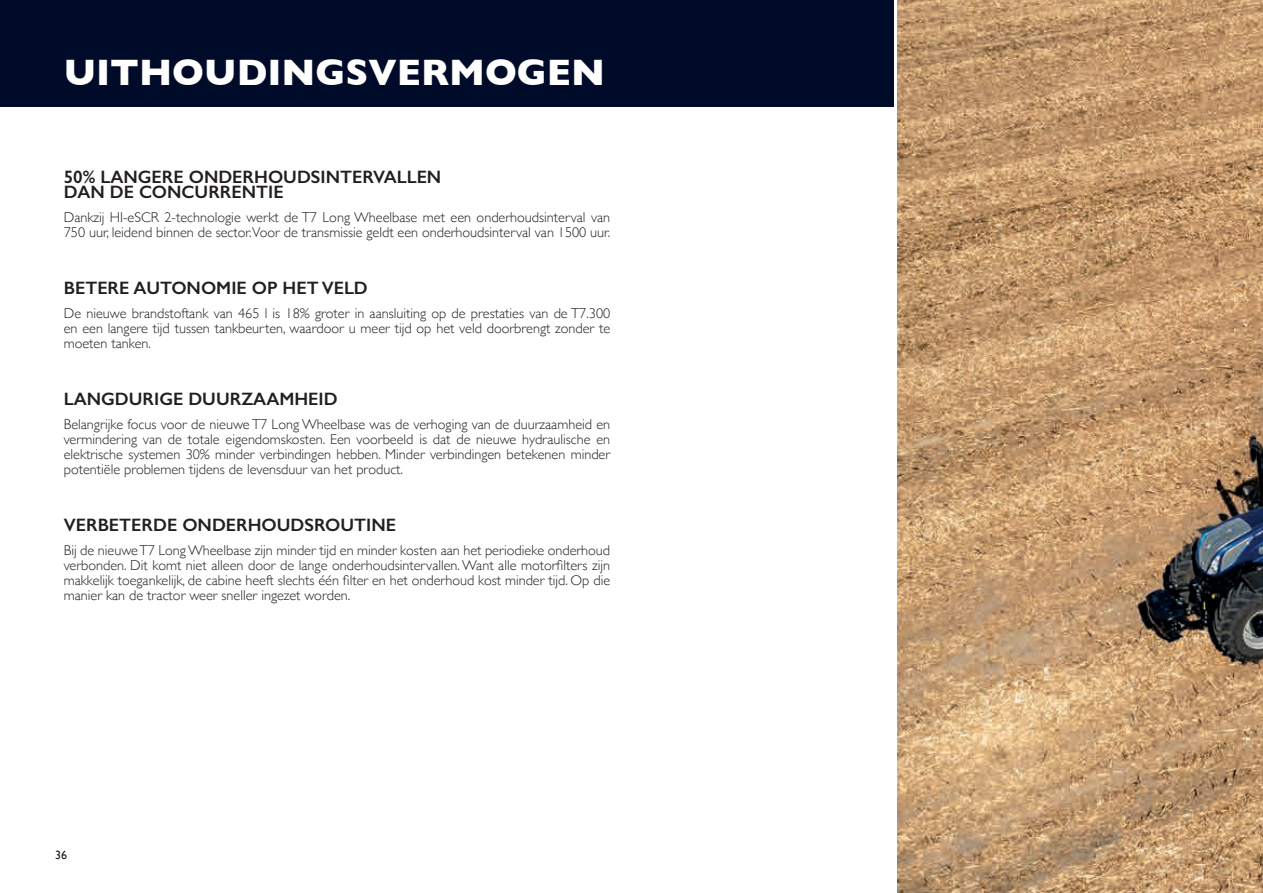
<style>
.page{position:relative;width:1263px;height:893px;background:#fff}
.page>*{position:absolute;margin:0;border:0;box-sizing:border-box;transform-origin:0 0}
.t1{font:700 37.5px "Gill Sans";color:#fff}
.t2{font:600 18px/15px "Gill Sans";color:#231f20}
.t3{font:300 14.25px/15px "Gill Sans";color:#231f20;text-align:justify}
.t4{font:12px "Gill Sans";color:#231f20}
</style>
<div class="page">
<div style="left:0;top:0;width:893px;height:106px;background:#000b29"></div>
<img style="left:897px;top:0;width:366px;height:893px">
<h1 class="t1" style="left:64px;top:43px;width:543px">UITHOUDINGSVERMOGEN</h1>
<p class="t2" style="left:64px;top:169px;width:379px">50% LANGERE ONDERHOUDSINTERVALLEN<br>DAN DE CONCURRENTIE</p>
<p class="t3" style="left:64px;top:209px;width:548px">Dankzij HI-eSCR 2-technologie werkt de T7 Long Wheelbase met een onderhoudsinterval van<br>750 uur, leidend binnen de sector.Voor de transmissie geldt een onderhoudsinterval van 1500 uur.</p>
<p class="t2" style="left:64px;top:280px;width:306px">BETERE AUTONOMIE OP HET VELD</p>
<p class="t3" style="left:64px;top:305px;width:548px">De nieuwe brandstoftank van 465 l is 18% groter in aansluiting op de prestaties van de T7.300 en een langere tijd tussen tankbeurten, waardoor u meer tijd op het veld doorbrengt zonder te moeten tanken.</p>
<p class="t2" style="left:64px;top:391px;width:275px">LANGDURIGE DUURZAAMHEID</p>
<p class="t3" style="left:64px;top:416px;width:548px">Belangrijke focus voor de nieuwe T7 Long Wheelbase was de verhoging van de duurzaamheid en vermindering van de totale eigendomskosten. Een voorbeeld is dat de nieuwe hydraulische en elektrische systemen 30% minder verbindingen hebben. Minder verbindingen betekenen minder potentiële problemen tijdens de levensduur van het product.</p>
<p class="t2" style="left:64px;top:517px;width:334px">VERBETERDE ONDERHOUDSROUTINE</p>
<p class="t3" style="left:64px;top:542px;width:548px">Bij de nieuwe T7 Long Wheelbase zijn minder tijd en minder kosten aan het periodieke onderhoud verbonden. Dit komt niet alleen door de lange onderhoudsintervallen. Want alle motorfilters zijn makkelijk toegankelijk, de cabine heeft slechts één filter en het onderhoud kost minder tijd. Op die manier kan de tractor weer sneller ingezet worden.</p>
<p class="t4" style="left:55px;top:848px;width:13px">36</p>
</div>
